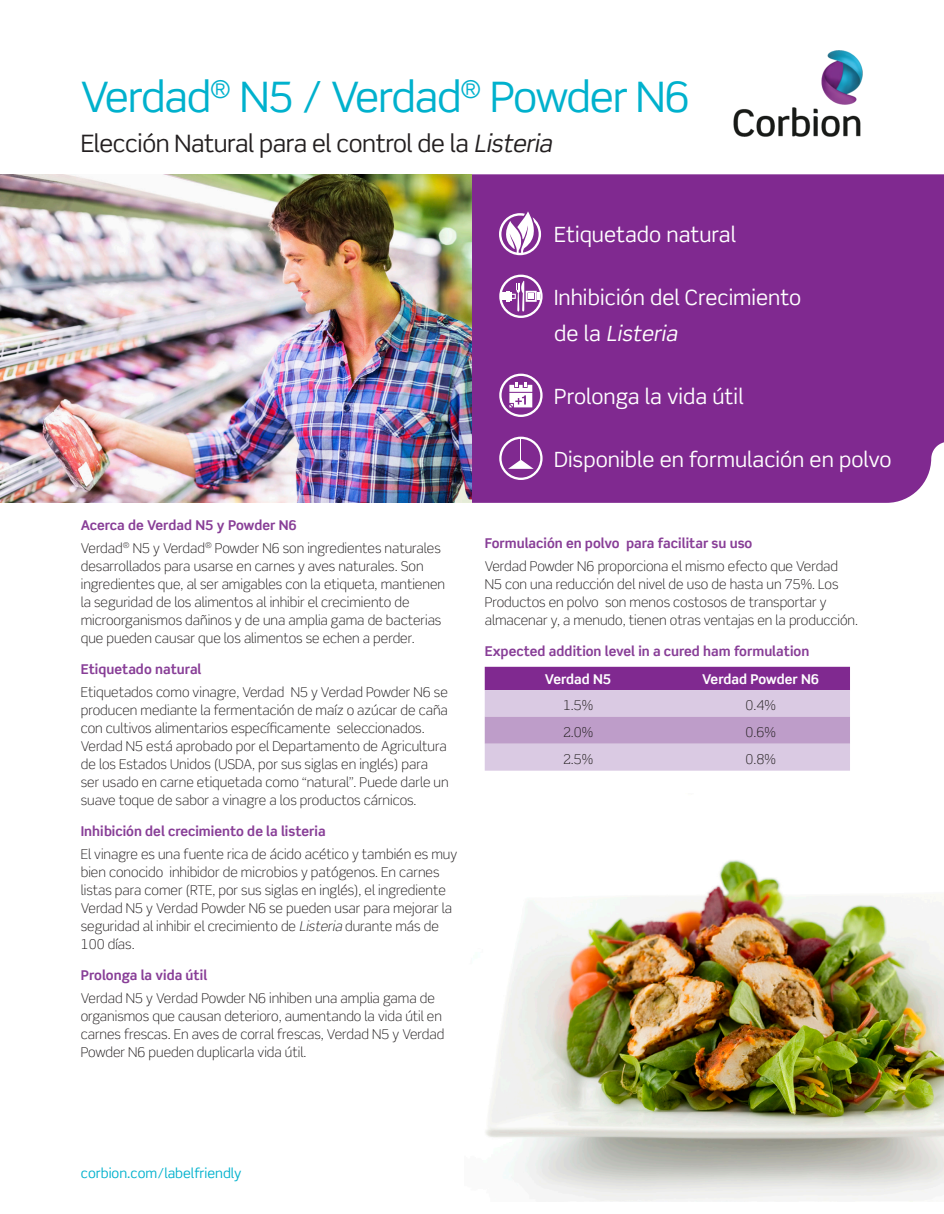
<style>
.page{position:relative;width:944px;height:1214px;background:#fff}
.page>*{position:absolute;margin:0;border:0;box-sizing:border-box;transform-origin:0 0}
.H1_Heading_30_Regula{font:42px "Scene Std";letter-spacing:-.03em;color:#00b1cd}
.H5_Heading_16_Regula{font:24px "Scene Std";letter-spacing:-.02em;color:#231f20}
.H5_Heading_16_Regula-2{font:21px/36px "Scene Std";color:#fff}
.B1_Body_Copy_9_Light{font:300 13.5px/18px "Scene Std";color:#231f20}
.H4_Heading_9_Bold_Pu{font:700 13.5px "Scene Std";color:#883e97}
.B1_Body_Copy_9_Light-2{font:700 13.5px "Scene Std";color:#883e97}
.URL_9_Regular{font:13.5px "Scene Std";color:#00b1cd}
.T2_Body_Tabel_9_Ligh{font:300 13.5px "Scene Std";color:#231f20}
.T1_Heading_Tabel_9_W{font:700 13.5px "Scene Std";color:#fff}
.s1{font-style:italic}
</style>
<div class="page">
<div style="left:472px;top:174px;width:472px;height:329px;background:#802990"></div>
<img style="left:485px;top:860px;width:459px;height:341px">
<svg style="left:485px;top:667px;width:365px;height:104px;background:#bf9bca"></svg>
<svg style="left:499px;top:211px;width:42px;height:44px"></svg>
<div style="left:499px;top:275px;width:44px;height:43px;border:2px solid #fff;border-radius:50%"></div>
<svg style="left:501px;top:281px;width:39px;height:31px"></svg>
<div style="left:499px;top:374px;width:44px;height:43px;border:2px solid #fff;border-radius:50%"></div>
<svg style="left:509px;top:383px;width:23px;height:24px"></svg>
<div style="left:499px;top:437px;width:44px;height:43px;border:2px solid #fff;border-radius:50%"></div>
<svg style="left:508px;top:439px;width:26px;height:30px"></svg>
<img style="left:715px;top:50px;width:162px;height:125px">
<img style="left:0;top:174px;width:472px;height:329px">
<p class="H1_Heading_30_Regula" style="left:81px;top:70px;width:611px">Verdad<sup>®</sup> N5 / Verdad<sup>®</sup> Powder N6</p>
<p class="H5_Heading_16_Regula" style="left:81px;top:129px;width:478px">Elección Natural para el control de la <span class="s1">Listeria</span></p>
<p class="H5_Heading_16_Regula-2" style="left:554px;top:216px;width:183px">Etiquetado natural</p>
<p class="H5_Heading_16_Regula-2" style="left:554px;top:279px;width:249px">Inhibición del Crecimiento d e l a <span class="s1">Listeria</span></p>
<p class="H5_Heading_16_Regula-2" style="left:554px;top:378px;width:191px">Prolonga la vida útil</p>
<p class="H4_Heading_9_Bold_Pu" style="left:81px;top:517px;width:218px">Acerca de Verdad N5 y Powder N6</p>
<p class="B1_Body_Copy_9_Light" style="left:81px;top:539px;width:366px">Verdad<sup>®</sup> N5 y Verdad<sup>®</sup> Powder N6 son ingredientes naturales desarrollados para usarse en carnes y aves naturales. Son ingredientes que, al ser amigables con la etiqueta, mantienen la seguridad de los alimentos al inhibir el crecimiento de microorganismos dañinos y de una amplia gama de bacterias que pueden causar que los alimentos se echen a perder.</p>
<p class="H4_Heading_9_Bold_Pu" style="left:81px;top:661px;width:122px">Etiquetado natural</p>
<p class="B1_Body_Copy_9_Light" style="left:81px;top:683px;width:369px">Etiquetados como vinagre, Verdad N5 y Verdad Powder N6 se producen mediante la fermentación de maíz o azúcar de caña con cultivos alimentarios específicamente seleccionados.<br>Verdad N5 está aprobado por el Departamento de Agricultura de los Estados Unidos (USDA, por sus siglas en inglés) para ser usado en carne etiquetada como “natural”. Puede darle un suave toque de sabor a vinagre a los productos cárnicos.</p>
<p class="H4_Heading_9_Bold_Pu" style="left:81px;top:823px;width:246px">Inhibición del crecimiento de la listeria</p>
<p class="B1_Body_Copy_9_Light" style="left:81px;top:845px;width:378px">El vinagre es una fuente rica de ácido acético y también es muy bien conocido inhibidor de microbios y patógenos. En carnes listas para comer (RTE, por sus siglas en inglés), el ingrediente Verdad N5 y Verdad Powder N6 se pueden usar para mejorar la seguridad al inhibir el crecimiento de <span class="s1">Listeria</span> durante más de 100 días.</p>
<p class="H4_Heading_9_Bold_Pu" style="left:81px;top:967px;width:128px">Prolonga la vida útil</p>
<p class="B1_Body_Copy_9_Light" style="left:81px;top:989px;width:365px">Verdad N5 y Verdad Powder N6 inhiben una amplia gama de organismos que causan deterioro, aumentando la vida útil en carnes frescas. En aves de corral frescas, Verdad N5 y Verdad Powder N6 pueden duplicarla vida útil.</p>
<p class="H5_Heading_16_Regula-2" style="left:554px;top:441px;width:339px">Disponible en formulación en polvo</p>
<p class="H4_Heading_9_Bold_Pu" style="left:485px;top:535px;width:269px">Formulación en polvo para facilitar su uso</p>
<p class="B1_Body_Copy_9_Light" style="left:485px;top:557px;width:375px">Verdad Powder N6 proporciona el mismo efecto que Verdad N5 con una reducción del nivel de uso de hasta un 75%. Los Productos en polvo son menos costosos de transportar y almacenar y, a menudo, tienen otras ventajas en la producción.</p>
<p class="B1_Body_Copy_9_Light-2" style="left:485px;top:643px;width:326px">Expected addition level in a cured ham formulation</p>
<p class="T1_Heading_Tabel_9_W" style="left:545px;top:670px;width:68px">Verdad N5</p>
<p class="T1_Heading_Tabel_9_W" style="left:702px;top:670px;width:119px">Verdad Powder N6</p>
<p class="T2_Body_Tabel_9_Ligh" style="left:563px;top:697px;width:32px">1.5%</p>
<p class="T2_Body_Tabel_9_Ligh" style="left:746px;top:697px;width:32px">0.4%</p>
<p class="T2_Body_Tabel_9_Ligh" style="left:563px;top:724px;width:32px">2.0%</p>
<p class="T2_Body_Tabel_9_Ligh" style="left:746px;top:724px;width:32px">0.6%</p>
<p class="T2_Body_Tabel_9_Ligh" style="left:563px;top:751px;width:32px">2.5%</p>
<p class="T2_Body_Tabel_9_Ligh" style="left:746px;top:751px;width:32px">0.8%</p>
<p class="URL_9_Regular" style="left:81px;top:1165px;width:162px">corbion.com/labelfriendly</p>
</div>
